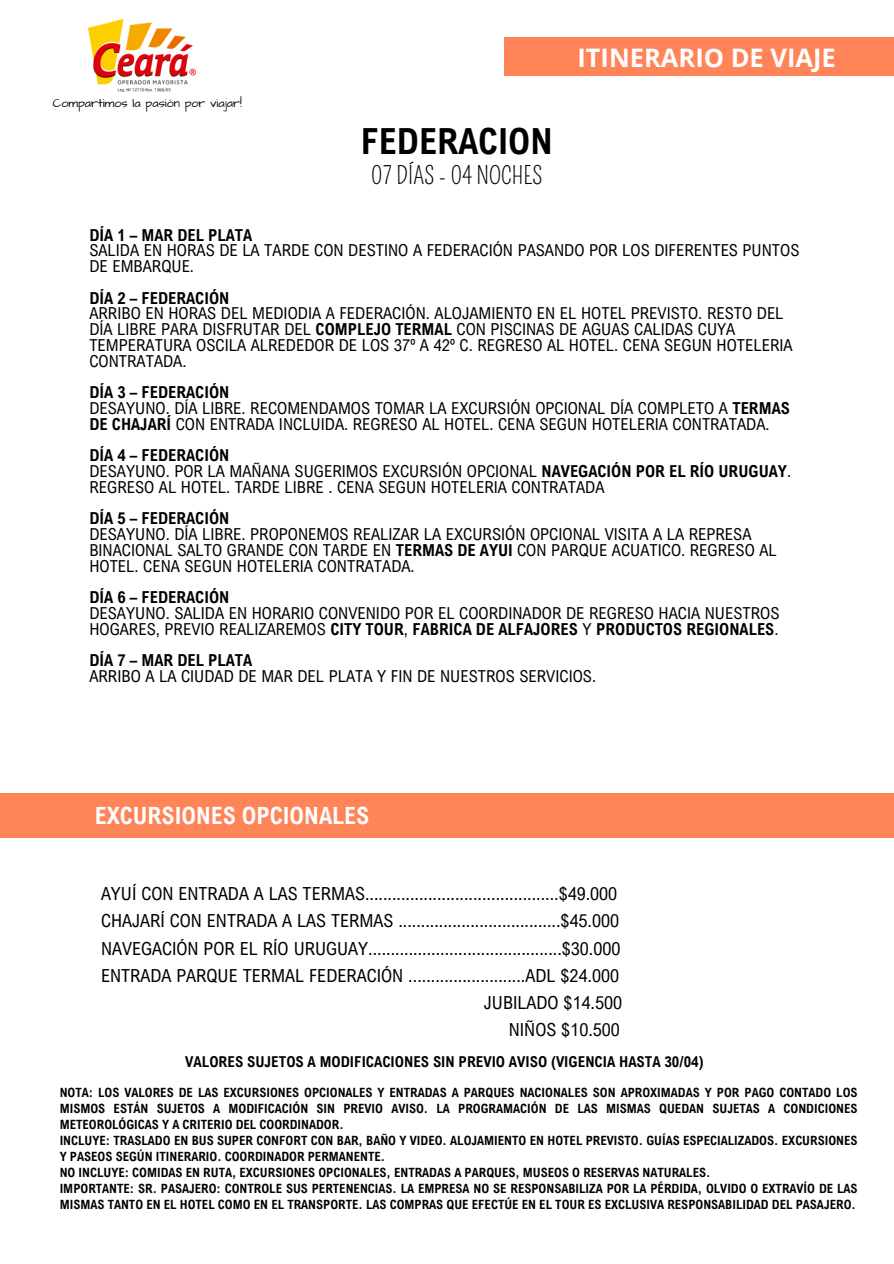
<style>
.page{position:relative;width:894px;height:1264px;background:#fff}
.page>*{position:absolute;margin:0;border:0;box-sizing:border-box;transform-origin:0 0}
.t1{font:700 36px "Arial Nova Cond";color:#000}
.t2{font:700 25.5px "Open Sans";color:#fff}
.t3{font:24px "Pompiere";color:#000}
.t4{font:700 23.85px "Arial Nova Cond";color:#fff}
.t5{font:18px/27px "Arial Nova Cond";color:#000;text-align:right}
.t6{font:16.5px/15.8px "Arial Nova Cond";color:#000}
.t7{font:700 15px "Arial Nova Cond";color:#000}
.t8{font:700 12.75px/15.9px "Arial Nova Cond";color:#000}
.t9{font:12.3px "Architects Daughter";color:#000}
.s1{font-weight:700}
</style>
<div class="page">
<img style="left:88px;top:19px;width:108px;height:72px">
<div style="left:503px;top:37px;width:390px;height:39px;background:#ff8458"></div>
<div style="left:0;top:793px;width:893px;height:44px;background:#ff8458"></div>
<p class="t9" style="left:53px;top:95px;width:190px">Compartimos la pasión por viajar!</p>
<h4 class="t1" style="left:360px;top:118px;width:193px">FEDERACION</h4>
<h4 class="t3" style="left:371px;top:162px;width:173px">07 DÍAS - 04 NOCHES</h4>
<h4 class="t2" style="left:577px;top:39px;width:260px">ITINERARIO DE VIAJE</h4>
<h2 class="t6" style="left:89px;top:226px;width:711px"><span class="s1">DÍA 1 – MAR DEL PLATA<br></span>SALIDA EN HORAS DE LA TARDE CON DESTINO A FEDERACIÓN PASANDO POR LOS DIFERENTES PUNTOS<br>DE EMBARQUE.</h2>
<h1 class="t6" style="left:89px;top:289px;width:704px"><span class="s1">DÍA 2 – FEDERACIÓN<br></span>ARRIBO EN HORAS DEL MEDIODIA A FEDERACIÓN. ALOJAMIENTO EN EL HOTEL PREVISTO. RESTO DEL DÍA LIBRE PARA DISFRUTAR DEL <span class="s1">COMPLEJO TERMAL</span> CON PISCINAS DE AGUAS CALIDAS CUYA TEMPERATURA OSCILA ALREDEDOR DE LOS 37º A 42º C. REGRESO AL HOTEL. CENA SEGUN HOTELERIA CONTRATADA.</h1>
<h3 class="t6" style="left:89px;top:384px;width:701px"><span class="s1">DÍA 3 – FEDERACIÓN<br></span>DESAYUNO. DÍA LIBRE. RECOMENDAMOS TOMAR LA EXCURSIÓN OPCIONAL DÍA COMPLETO A <span class="s1">TERMAS<br>DE CHAJARÍ</span> CON ENTRADA INCLUIDA. REGRESO AL HOTEL. CENA SEGUN HOTELERIA CONTRATADA.</h3>
<h4 class="t6" style="left:89px;top:447px;width:703px"><span class="s1">DÍA 4 – FEDERACIÓN<br></span>DESAYUNO. POR LA MAÑANA SUGERIMOS EXCURSIÓN OPCIONAL <span class="s1">NAVEGACIÓN POR EL RÍO URUGUAY</span>.<br>REGRESO AL HOTEL. TARDE LIBRE . CENA SEGUN HOTELERIA CONTRATADA</h4>
<h4 class="t6" style="left:89px;top:510px;width:688px"><span class="s1">DÍA 5 – FEDERACIÓN<br></span>DESAYUNO. DÍA LIBRE. PROPONEMOS REALIZAR LA EXCURSIÓN OPCIONAL VISITA A LA REPRESA BINACIONAL SALTO GRANDE CON TARDE EN <span class="s1">TERMAS DE AYUI</span> CON PARQUE ACUATICO. REGRESO AL HOTEL. CENA SEGUN HOTELERIA CONTRATADA.</h4>
<h4 class="t6" style="left:89px;top:589px;width:691px"><span class="s1">DÍA 6 – FEDERACIÓN<br></span>DESAYUNO. SALIDA EN HORARIO CONVENIDO POR EL COORDINADOR DE REGRESO HACIA NUESTROS<br>HOGARES, PREVIO REALIZAREMOS <span class="s1">CITY TOUR</span>, <span class="s1">FABRICA DE ALFAJORES</span> Y <span class="s1">PRODUCTOS REGIONALES</span>.</h4>
<h4 class="t6" style="left:89px;top:652px;width:508px"><span class="s1">DÍA 7 – MAR DEL PLATA<br></span>ARRIBO A LA CIUDAD DE MAR DEL PLATA Y FIN DE NUESTROS SERVICIOS.</h4>
<h2 class="t4" style="left:95px;top:800px;width:276px">EXCURSIONES OPCIONALES</h2>
<p class="t5" style="left:101px;top:880px;width:522px">AYUÍ CON ENTRADA A LAS TERMAS...........................................$49.000<br>CHAJARÍ CON ENTRADA A LAS TERMAS ....................................$45.000<br>NAVEGACIÓN POR EL RÍO URUGUAY...........................................$30.000<br>ENTRADA PARQUE TERMAL FEDERACIÓN ..........................ADL $24.000<br>JUBILADO $14.500<br>NIÑOS $10.500</p>
<p class="t7" style="left:185px;top:1052px;width:519px">VALORES SUJETOS A MODIFICACIONES SIN PREVIO AVISO (VIGENCIA HASTA 30/04)</p>
<h4 class="t8" style="left:60px;top:1084px;width:799px;text-align:justify">NOTA: LOS VALORES DE LAS EXCURSIONES OPCIONALES Y ENTRADAS A PARQUES NACIONALES SON APROXIMADAS Y POR PAGO CONTADO LOS MISMOS ESTÁN SUJETOS A MODIFICACIÓN SIN PREVIO AVISO. LA PROGRAMACIÓN DE LAS MISMAS QUEDAN SUJETAS A CONDICIONES METEOROLÓGICAS Y A CRITERIO DEL COORDINADOR.</h4>
<h5 class="t8" style="left:60px;top:1132px;width:799px">INCLUYE: TRASLADO EN BUS SUPER CONFORT CON BAR, BAÑO Y VIDEO. ALOJAMIENTO EN HOTEL PREVISTO. GUÍAS ESPECIALIZADOS. EXCURSIONES<br>Y PASEOS SEGÚN ITINERARIO. COORDINADOR PERMANENTE.</h5>
<p class="t8" style="left:60px;top:1164px;width:652px">NO INCLUYE: COMIDAS EN RUTA, EXCURSIONES OPCIONALES, ENTRADAS A PARQUES, MUSEOS O RESERVAS NATURALES.</p>
<p class="t8" style="left:60px;top:1180px;width:799px">IMPORTANTE: SR. PASAJERO: CONTROLE SUS PERTENENCIAS. LA EMPRESA NO SE RESPONSABILIZA POR LA PÉRDIDA, OLVIDO O EXTRAVÍO DE LAS<br>MISMAS TANTO EN EL HOTEL COMO EN EL TRANSPORTE. LAS COMPRAS QUE EFECTÚE EN EL TOUR ES EXCLUSIVA RESPONSABILIDAD DEL PASAJERO.</p>
</div>
